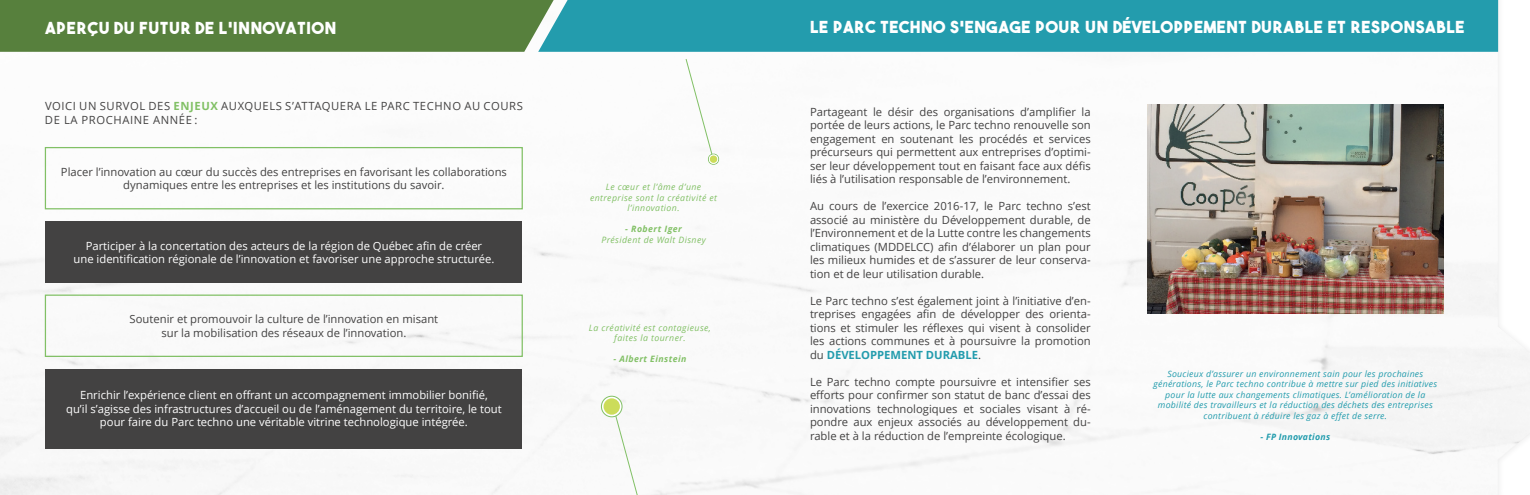
<style>
.page{position:relative;width:1530px;height:495px;background:#fff}
.page>*{position:absolute;margin:0;border:0;box-sizing:border-box;transform-origin:0 0}
.t1{font:16.5px "The Bold Font";letter-spacing:.04em;color:#fff}
.t2{font:11.25px/13.5px "Open Sans";color:#434242;text-align:justify}
.t3{font:11.25px/13.5px "Open Sans";color:#fff;text-align:center}
.t4{font:11.25px/13.5px "Open Sans";letter-spacing:.05em;color:#434242}
.t5{font:italic 8.75px/10.5px "Open Sans";letter-spacing:.03em;color:#239cad;text-align:center}
.t6{font:italic 8.75px/10.5px "Open Sans";letter-spacing:.05em;color:#81c065;text-align:center}
.t7{font:italic 700 8.75px "Open Sans";letter-spacing:.05em;color:#81c065}
.t8{font:italic 700 8.75px "Open Sans";letter-spacing:.03em;color:#239cad}
.s1{font-weight:700;color:#81c065}
.s2{font-weight:700;color:#239cad}
</style>
<div class="page">
<img style="left:0;top:0;width:1530px;height:495px">
<div style="left:45px;top:369px;width:477px;height:79px;background:#434242"></div>
<div style="left:45px;top:295px;width:478px;height:62px;border:1px solid #81c065"></div>
<div style="left:45px;top:221px;width:477px;height:62px;background:#434242"></div>
<div style="left:45px;top:147px;width:478px;height:62px;border:1px solid #81c065"></div>
<div style="left:0;top:0;width:538px;height:52px;background:#57803d"></div>
<div style="left:538px;top:0;width:960px;height:52px;background:#239cad"></div>
<svg style="left:611px;top:401px;width:103px;height:94px"></svg>
<svg style="left:601px;top:396px;width:21px;height:21px"></svg>
<div style="left:601px;top:396px;width:21px;height:21px;border:1px solid #81c065;border-radius:50%"></div>
<div style="left:604px;top:398px;width:16px;height:17px;background:#ccdc5a;border-radius:50%"></div>
<svg style="left:685px;top:58px;width:34px;height:108px"></svg>
<img style="left:1148px;top:104px;width:295px;height:210px">
<h1 class="t1" style="left:45px;top:17px;width:293px">APERÇU DU FUTUR DE L’INNOVATION</h1>
<h1 class="t1" style="left:810px;top:16px;width:656px">LE PARC TECHNO S’ENGAGE POUR UN DÉVELOPPEMENT DURABLE ET RESPONSABLE</h1>
<p class="t4" style="left:45px;top:99px;width:479px">VOICI UN SURVOL DES <span class="s1">ENJEUX</span> AUXQUELS S’ATTAQUERA LE PARC TECHNO AU COURS<br>DE LA PROCHAINE ANNÉE :</p>
<p class="t2" style="left:61px;top:165px;width:448px;text-align:center">Placer l’innovation au cœur du succès des entreprises en favorisant les collaborations dynamiques entre les entreprises et les institutions du savoir.</p>
<p class="t3" style="left:74px;top:238px;width:422px">Participer à la concertation des acteurs de la région de Québec afin de créer<br>une identification régionale de l’innovation et favoriser une approche structurée.</p>
<p class="t2" style="left:130px;top:312px;width:310px;text-align:center">Soutenir et promouvoir la culture de l’innovation en misant sur la mobilisation des réseaux de l’innovation.</p>
<p class="t3" style="left:66px;top:388px;width:437px">Enrichir l’expérience client en offrant un accompagnement immobilier bonifié,<br>qu’il s’agisse des infrastructures d’accueil ou de l’aménagement du territoire, le tout pour faire du Parc techno une véritable vitrine technologique intégrée.</p>
<p class="t6" style="left:590px;top:181px;width:129px">Le cœur et l’âme d’une entreprise sont la créativité et l’innovation.</p>
<p class="t7" style="left:625px;top:223px;width:58px">- Robert Iger</p>
<p class="t6" style="left:601px;top:234px;width:106px">Président de Walt Disney</p>
<p class="t6" style="left:589px;top:322px;width:124px">La créativité est contagieuse, faites la tourner.</p>
<p class="t7" style="left:613px;top:353px;width:74px">- Albert Einstein</p>
<p class="t2" style="left:810px;top:105px;width:282px">Partageant le désir des organisations d’amplifier la portée de leurs actions, le Parc techno renouvelle son engagement en soutenant les procédés et services précurseurs qui permettent aux entreprises d’optimi&shy;ser leur développement tout en faisant face aux défis liés à l’utilisation responsable de l’environnement.</p>
<p class="t2" style="left:810px;top:199px;width:282px">Au cours de l’exercice 2016-17, le Parc techno s’est associé au ministère du Développement durable, de l’Environnement et de la Lutte contre les changements climatiques (MDDELCC) afin d’élaborer un plan pour les milieux humides et de s’assurer de leur conserva&shy;tion et de leur utilisation durable.</p>
<p class="t2" style="left:810px;top:294px;width:282px">Le Parc techno s’est également joint à l’initiative d’en&shy;treprises engagées afin de développer des orienta&shy;tions et stimuler les réflexes qui visent à consolider les actions communes et à poursuivre la promotion du <span class="s2">DÉVELOPPEMENT DURABLE</span>.</p>
<p class="t2" style="left:810px;top:375px;width:282px">Le Parc techno compte poursuivre et intensifier ses efforts pour confirmer son statut de banc d’essai des innovations technologiques et sociales visant à ré&shy;pondre aux enjeux associés au développement du&shy;rable et à la réduction de l’empreinte écologique.</p>
<p class="t5" style="left:1154px;top:368px;width:285px">Soucieux d’assurer un environnement sain pour les prochaines générations, le Parc techno contribue à mettre sur pied des initiatives pour la lutte aux changements climatiques. L’amélioration de la mobilité des travailleurs et la réduction des déchets des entreprises contribuent à réduire les gaz à effet de serre.</p>
<p class="t8" style="left:1260px;top:430px;width:71px">- FP Innovations</p>
</div>
